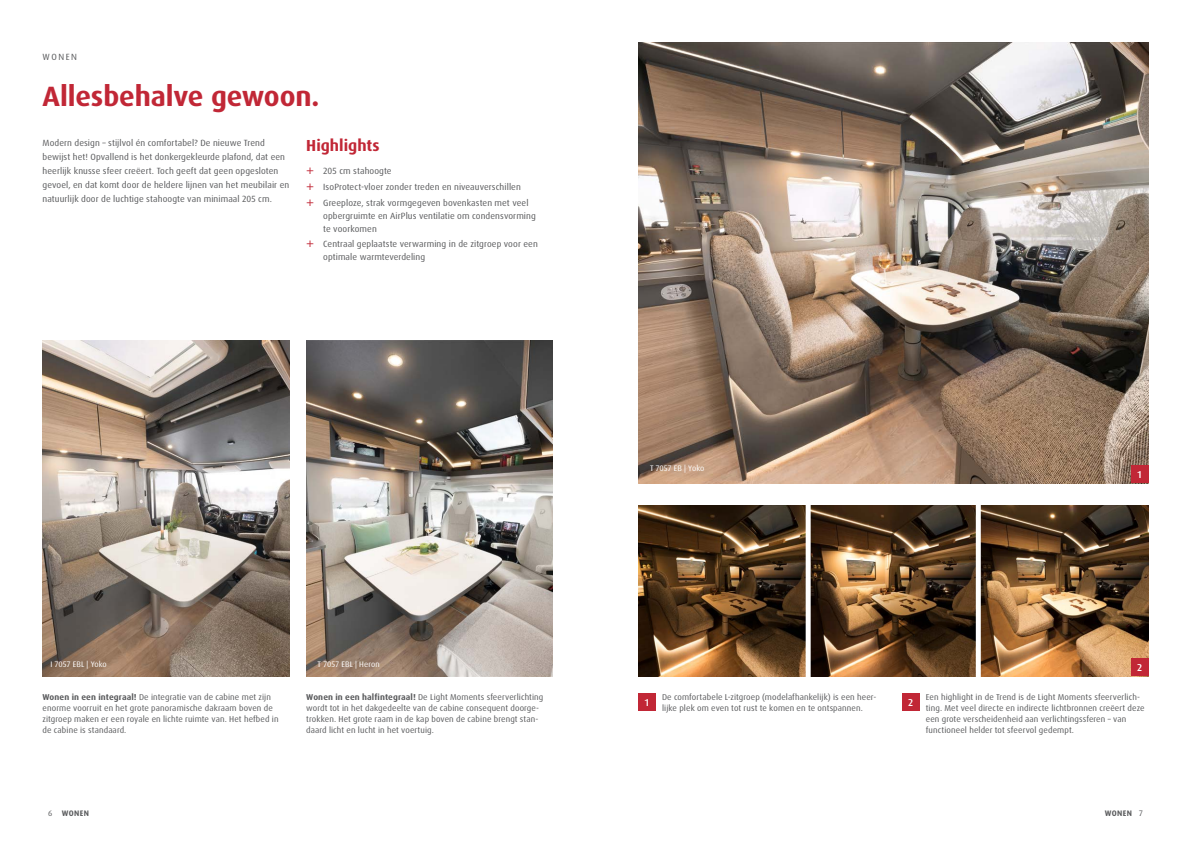
<style>
.page{position:relative;width:1191px;height:842px;background:#fff}
.page>*{position:absolute;margin:0;border:0;box-sizing:border-box;transform-origin:0 0}
.t1{font:700 28px "Dax Pro";letter-spacing:-.005em;color:#c12736}
.t2{font:700 16px "Dax Pro";color:#c12736}
.t3{font:500 10px "Dax Pro";color:#fff}
.t4{font:9px/14px "Dax Pro";letter-spacing:.01em;color:#58595b}
.t5{font:8.5px/11px "Dax Pro";letter-spacing:.015em;color:#58595b}
.t6{font:8px "Dax Pro";letter-spacing:.015em;color:#fff}
.t7{font:700 8px "Dax Pro";letter-spacing:.045em;color:#58595b}
.s1{font-weight:700}
.s2{font-weight:400}
</style>
<div class="page">
<img style="left:810px;top:505px;width:165px;height:171px">
<img style="left:980px;top:505px;width:168px;height:171px">
<img style="left:638px;top:505px;width:167px;height:171px">
<div style="left:638px;top:693px;width:18px;height:18px;background:#c12736"></div>
<div style="left:1130px;top:658px;width:18px;height:18px;background:#c12736"></div>
<div style="left:901px;top:693px;width:18px;height:18px;background:#c12736"></div>
<img style="left:306px;top:340px;width:247px;height:336px">
<img style="left:43px;top:340px;width:246px;height:336px">
<img style="left:638px;top:43px;width:510px;height:440px">
<div style="left:1130px;top:465px;width:18px;height:18px;background:#c12736"></div>
<p class="t4" style="left:43px;top:50px;width:36px">WONEN</p>
<h1 class="t1" style="left:43px;top:78px;width:278px">Allesbehalve gewoon.</h1>
<p class="t4" style="left:43px;top:136px;width:248px">Modern design – stijlvol én comfortabel? De nieuwe Trend bewijst het! Opvallend is het donkergekleurde plafond, dat een heerlijk knusse sfeer creëert. Toch geeft dat geen opgesloten gevoel, en dat komt door de heldere lijnen van het meubilair en natuurlijk door de luchtige stahoogte van minimaal 205 cm.</p>
<h2 class="t2" style="left:306px;top:135px;width:75px">Highlights</h2>
<p class="t4" style="left:323px;top:163px;width:207px;line-height:15.8px">205 cm stahoogte<br>IsoProtect-vloer zonder treden en niveauverschillen<br>Greeploze, strak vormgegeven bovenkasten met veel</p>
<p class="t4" style="left:323px;top:209px;width:214px;line-height:13px">opbergruimte en AirPlus ventilatie om condensvorming te voorkomen</p>
<p class="t4" style="left:323px;top:238px;width:216px;line-height:13px">Centraal geplaatste verwarming in de zitgroep voor een optimale warmteverdeling</p>
<p class="t6" style="left:51px;top:659px;width:58px">I 7057 EBL | Yoko</p>
<p class="t6" style="left:317px;top:659px;width:64px">T 7057 EBL | Heron</p>
<p class="t6" style="left:650px;top:463px;width:56px">T 7057 EB | Yoko</p>
<p class="t3" style="left:1137px;top:468px;width:6px">1</p>
<p class="t3" style="left:1137px;top:661px;width:7px">2</p>
<p class="t5" style="left:662px;top:691px;width:216px">De comfortabele L-zitgroep (modelafhankelijk) is een heer&shy;lijke plek om even tot rust te komen en te ontspannen.</p>
<p class="t5" style="left:306px;top:691px;width:239px"><span class="s1">Wonen in een halfintegraal!</span> De Light Moments sfeerverlichting wordt tot in het dakgedeelte van de cabine consequent doorge&shy;trokken. Het grote raam in de kap boven de cabine brengt stan&shy;daard licht en lucht in het voertuig.</p>
<p class="t5" style="left:43px;top:691px;width:238px"><span class="s1">Wonen in een integraal!</span> De integratie van de cabine met zijn enorme voorruit en het grote panoramische dakraam boven de zitgroep maken er een royale en lichte ruimte van. Het hefbed in de cabine is standaard.</p>
<p class="t5" style="left:925px;top:691px;width:220px">Een highlight in de Trend is de Light Moments sfeerverlich&shy;ting. Met veel directe en indirecte lichtbronnen creëert deze een grote verscheidenheid aan verlichtingssferen – van functioneel helder tot sfeervol gedempt.</p>
<p class="t3" style="left:908px;top:696px;width:7px">2</p>
<p class="t3" style="left:645px;top:696px;width:6px">1</p>
<p class="t7" style="left:48px;top:808px;width:42px"><span class="s2">6</span> WONEN</p>
<p class="t7" style="left:1105px;top:808px;width:39px">WONEN <span class="s2">7</span></p>
</div>
